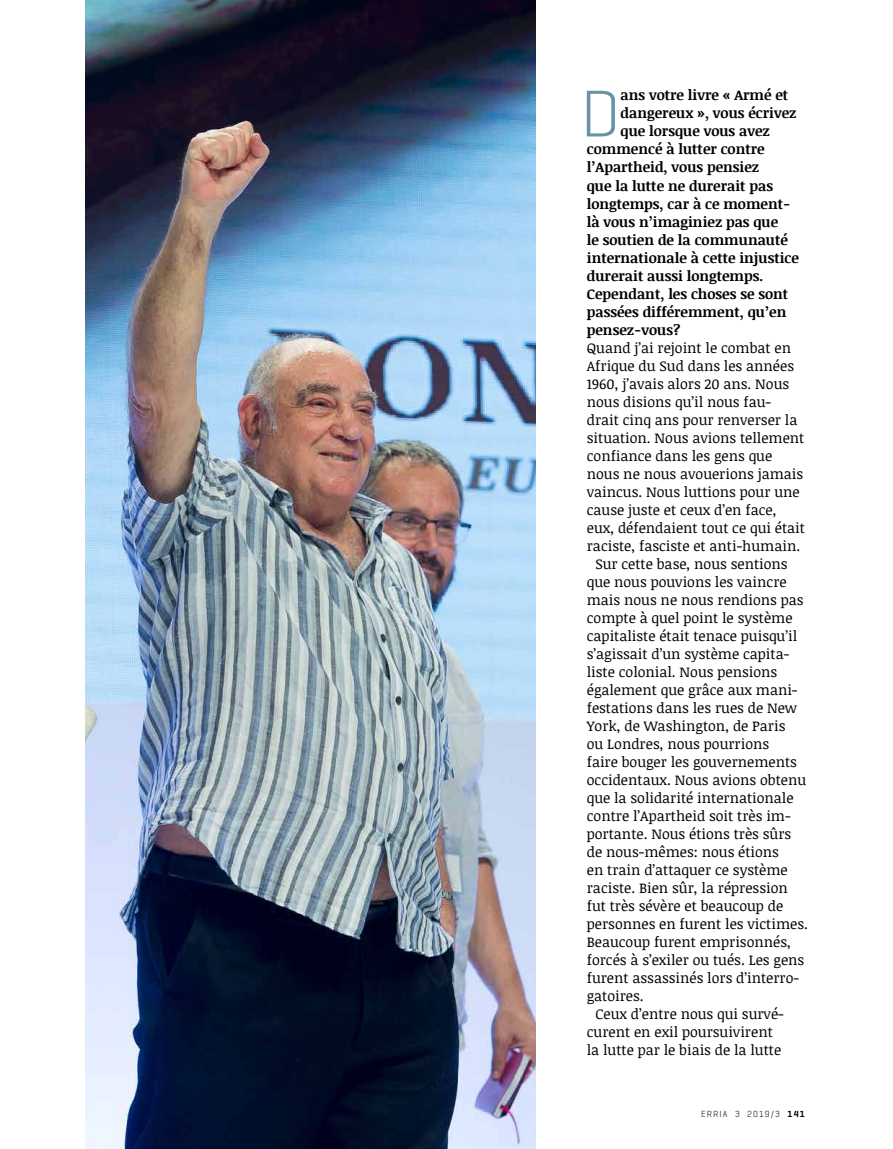
<style>
.page{position:relative;width:893px;height:1149px;background:#fff}
.page>*{position:absolute;margin:0;border:0;box-sizing:border-box;transform-origin:0 0}
.t1{font:300 67.2px "Geogrotesque";color:#6694a5}
.t2{font:14.25px "Noticia Text";color:#000}
.t3{font:700 14.25px "Noticia Text";color:#000}
.t4{font:300 9px "Geogrotesque";letter-spacing:.12em;color:#000}
.s1{font-weight:600}
</style>
<div class="page">
<img style="left:85px;top:0;width:451px;height:1148px">
<h1 class="t1" style="left:580px;top:72px;width:42px">D</h1>
<p class="t3" style="left:621px;top:85px;width:169px">ans votre livre « Armé et</p>
<p class="t3" style="left:621px;top:103px;width:177px">dangereux », vous écrivez</p>
<p class="t3" style="left:621px;top:121px;width:151px">que lorsque vous avez</p>
<p class="t3" style="left:587px;top:139px;width:179px">commencé à lutter contre</p>
<p class="t3" style="left:587px;top:157px;width:174px">l’Apartheid, vous pensiez</p>
<p class="t3" style="left:587px;top:175px;width:188px">que la lutte ne durerait pas</p>
<p class="t3" style="left:587px;top:193px;width:205px">longtemps, car à ce moment-</p>
<p class="t3" style="left:587px;top:211px;width:193px">là vous n’imaginiez pas que</p>
<p class="t3" style="left:587px;top:229px;width:203px">le soutien de la communauté</p>
<p class="t3" style="left:587px;top:247px;width:214px">internationale à cette injustice</p>
<p class="t3" style="left:587px;top:265px;width:178px">durerait aussi longtemps.</p>
<p class="t3" style="left:587px;top:283px;width:203px">Cependant, les choses se sont</p>
<p class="t3" style="left:587px;top:301px;width:201px">passées différemment, qu’en</p>
<p class="t3" style="left:587px;top:319px;width:95px">pensez-vous?</p>
<p class="t2" style="left:587px;top:337px;width:206px">Quand j’ai rejoint le combat en</p>
<p class="t2" style="left:587px;top:355px;width:209px">Afrique du Sud dans les années</p>
<p class="t2" style="left:587px;top:373px;width:204px">1960, j’avais alors 20 ans. Nous</p>
<p class="t2" style="left:587px;top:391px;width:186px">nous disions qu’il nous fau-</p>
<p class="t2" style="left:587px;top:409px;width:212px">drait cinq ans pour renverser la</p>
<p class="t2" style="left:587px;top:427px;width:219px">situation. Nous avions tellement</p>
<p class="t2" style="left:587px;top:445px;width:187px">confiance dans les gens que</p>
<p class="t2" style="left:587px;top:463px;width:218px">nous ne nous avouerions jamais</p>
<p class="t2" style="left:587px;top:481px;width:214px">vaincus. Nous luttions pour une</p>
<p class="t2" style="left:587px;top:499px;width:191px">cause juste et ceux d’en face,</p>
<p class="t2" style="left:587px;top:517px;width:220px">eux, défendaient tout ce qui était</p>
<p class="t2" style="left:587px;top:535px;width:215px">raciste, fasciste et anti-humain.</p>
<p class="t2" style="left:595px;top:553px;width:194px">Sur cette base, nous sentions</p>
<p class="t2" style="left:587px;top:571px;width:201px">que nous pouvions les vaincre</p>
<p class="t2" style="left:587px;top:589px;width:218px">mais nous ne nous rendions pas</p>
<p class="t2" style="left:587px;top:607px;width:207px">compte à quel point le système</p>
<p class="t2" style="left:587px;top:625px;width:212px">capitaliste était tenace puisqu’il</p>
<p class="t2" style="left:587px;top:643px;width:204px">s’agissait d’un système capita-</p>
<p class="t2" style="left:587px;top:661px;width:192px">liste colonial. Nous pensions</p>
<p class="t2" style="left:587px;top:679px;width:212px">également que grâce aux mani-</p>
<p class="t2" style="left:587px;top:697px;width:212px">festations dans les rues de New</p>
<p class="t2" style="left:587px;top:715px;width:200px">York, de Washington, de Paris</p>
<p class="t2" style="left:587px;top:733px;width:184px">ou Londres, nous pourrions</p>
<p class="t2" style="left:587px;top:751px;width:212px">faire bouger les gouvernements</p>
<p class="t2" style="left:587px;top:769px;width:221px">occidentaux. Nous avions obtenu</p>
<p class="t2" style="left:587px;top:787px;width:208px">que la solidarité internationale</p>
<p class="t2" style="left:587px;top:805px;width:205px">contre l’Apartheid soit très im-</p>
<p class="t2" style="left:587px;top:823px;width:206px">portante. Nous étions très sûrs</p>
<p class="t2" style="left:587px;top:841px;width:194px">de nous-mêmes: nous étions</p>
<p class="t2" style="left:587px;top:859px;width:202px">en train d’attaquer ce système</p>
<p class="t2" style="left:587px;top:877px;width:202px">raciste. Bien sûr, la répression</p>
<p class="t2" style="left:587px;top:895px;width:198px">fut très sévère et beaucoup de</p>
<p class="t2" style="left:587px;top:913px;width:223px">personnes en furent les victimes.</p>
<p class="t2" style="left:587px;top:931px;width:206px">Beaucoup furent emprisonnés,</p>
<p class="t2" style="left:587px;top:949px;width:219px">forcés à s’exiler ou tués. Les gens</p>
<p class="t2" style="left:587px;top:967px;width:214px">furent assassinés lors d’interro-</p>
<p class="t2" style="left:587px;top:985px;width:58px">gatoires.</p>
<p class="t2" style="left:595px;top:1003px;width:190px">Ceux d’entre nous qui survé-</p>
<p class="t2" style="left:587px;top:1021px;width:188px">curent en exil poursuivirent</p>
<p class="t2" style="left:587px;top:1039px;width:196px">la lutte par le biais de la lutte</p>
<p class="t4" style="left:701px;top:1108px;width:105px">ERRIA 3 2019/3 <span class="s1">141</span></p>
</div>
